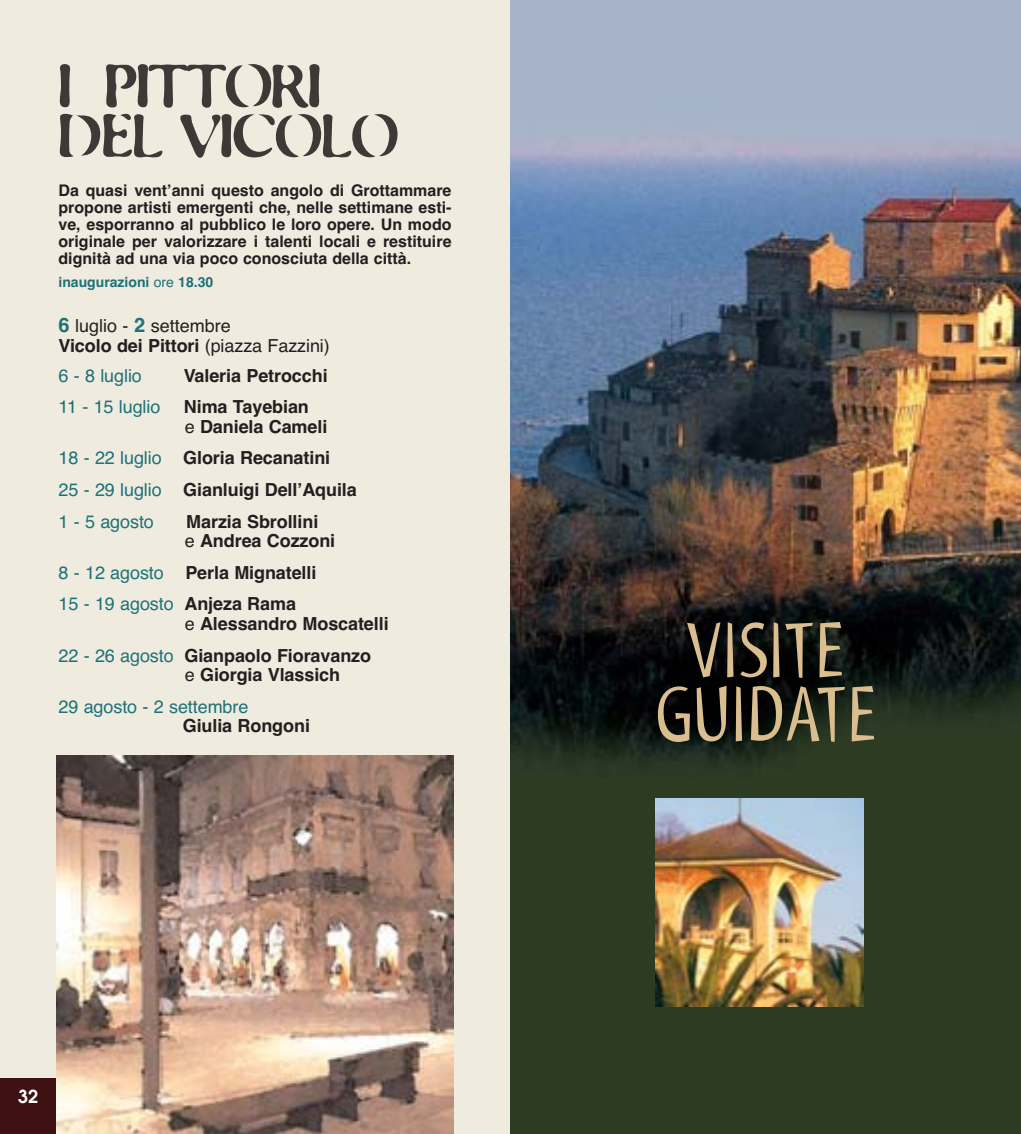
<style>
.page{position:relative;width:1021px;height:1134px;background:#fff}
.page>*{position:absolute;margin:0;border:0;box-sizing:border-box;transform-origin:0 0}
.t1{font:80px/64px "Myriad Std Tilt";color:#dabe90;text-align:center}
.t2{font:60px/50px "Flo Motion";letter-spacing:-.02em;color:#3f3836}
.t3{font:700 18px/31.6px "Helvetica";letter-spacing:-.005em;color:#231f20}
.t4{font:18px/31.6px "Helvetica";letter-spacing:-.005em;color:#1e7278}
.t5{font:18px/20px "Helvetica";color:#231f20}
.t6{font:600 18px "Avant Garde";color:#fff}
.t7{font:700 16px/17px "Helvetica";color:#231f20;text-align:justify}
.t8{font:700 14px "Helvetica";color:#1e7278}
.s1{font-weight:400}
.s2{font-weight:700;font-size:20px;color:#1e7278}
.s3{font-weight:700}
.s4{font-weight:400;color:#1e7278}
.s5{color:#231f20}
.s6{font-weight:700;color:#231f20}
</style>
<div class="page">
<div style="left:0;top:1px;width:510px;height:1133px;background:#efebdf"></div>
<div style="left:0;top:1078px;width:56px;height:56px;background:#3d1111"></div>
<img style="left:510px;top:1px;width:510px;height:1133px">
<img style="left:655px;top:799px;width:208px;height:207px">
<img style="left:56px;top:755px;width:397px;height:379px">
<h2 class="t2" style="left:58px;top:66px;width:342px">I PITTORI<br>DEL VICOLO</h2>
<p class="t7" style="left:58px;top:183px;width:394px">Da quasi vent’anni questo angolo di Grottammare propone artisti emergenti che, nelle settimane esti&shy;ve, esporranno al pubblico le loro opere. Un modo originale per valorizzare i talenti locali e restituire dignità ad una via poco conosciuta della città.</p>
<p class="t8" style="left:58px;top:277px;width:156px">inaugurazioni <span class="s1">ore</span> 18.30</p>
<p class="t5" style="left:58px;top:318px;width:273px"><span class="s2">6</span> luglio - <span class="s2">2</span> settembre<br><span class="s3">Vicolo dei Pittori</span> (piazza Fazzini)</p>
<p class="t4" style="left:58px;top:361px;width:85px">6 - 8 luglio</p>
<p class="t3" style="left:184px;top:361px;width:145px">Valeria Petrocchi</p>
<p class="t4" style="left:58px;top:393px;width:103px">11 - 15 luglio</p>
<p class="t3" style="left:184px;top:399px;width:145px;line-height:19.6px">Nima Tayebian<br><span class="s1">e</span> Daniela Cameli</p>
<p class="t3" style="left:58px;top:444px;width:300px"><span class="s4">18 - 22 luglio</span> Gloria Recanatini<br><span class="s4">25 - 29 luglio</span> Gianluigi Dell’Aquila<br><span class="s4">1 - 5 agosto</span></p>
<p class="t3" style="left:185px;top:513px;width:152px;line-height:19.6px">Marzia Sbrollini<br><span class="s1">e</span> Andrea Cozzoni</p>
<p class="t3" style="left:58px;top:558px;width:259px"><span class="s4">8 - 12 agosto</span> Perla Mignatelli<br><span class="s4">15 - 19 agosto</span> Anjeza Rama</p>
<p class="t3" style="left:58px;top:609px;width:332px;text-indent:126px"><span class="s1">e</span> Alessandro Moscatelli<br><span class="s4">22 - 26 agosto</span> Gianpaolo Fioravanzo</p>
<p class="t4" style="left:58px;top:661px;width:283px;text-indent:126px"><span class="s5">e</span> <span class="s6">Giorgia Vlassich<br></span>29 agosto - 2 settembre</p>
<p class="t3" style="left:183px;top:712px;width:129px">Giulia Rongoni</p>
<p class="t6" style="left:18px;top:1089px;width:22px">32</p>
<h1 class="t1" style="left:655px;top:623px;width:222px">VISITE<br>GUIDATE</h1>
</div>
